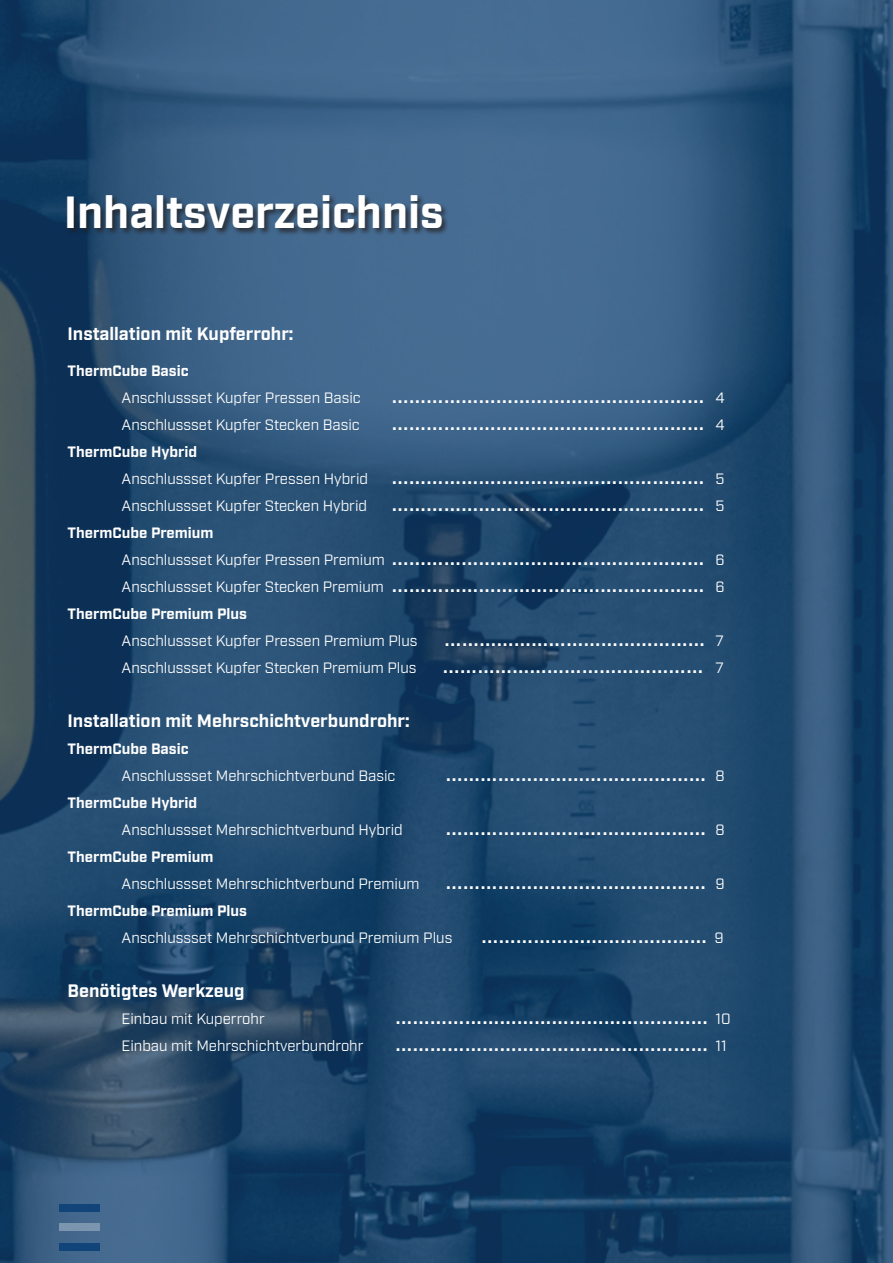
<style>
.page{position:relative;width:893px;height:1263px;background:#fff}
.page>*{position:absolute;margin:0;border:0;box-sizing:border-box;transform-origin:0 0}
.t1{font:700 45px "Industry";color:#fff}
.t2{font:27px "Industry";color:#fff}
.t3{font:700 18px "Industry";color:#fff}
.t4{font:15px "Industry";color:#fff}
.t5{font:700 15px "Industry";color:#fff}
.s1{font-size:27px}
.s2{font-size:15px}
</style>
<div class="page">
<img style="left:0;top:0;width:893px;height:1263px">
<div style="left:66px;top:194px;width:383px;height:42px;background:#231f20;opacity:.75"></div>
<div style="left:60px;top:1204px;width:40px;height:7px;background:#11457a"></div>
<div style="left:60px;top:1223px;width:40px;height:8px;background:#7b95af"></div>
<div style="left:60px;top:1244px;width:40px;height:7px;background:#11457a"></div>
<h1 class="t1" style="left:64px;top:186px;width:382px">Inhaltsverzeichnis</h1>
<p class="t3" style="left:68px;top:323px;width:227px">Installation mit Kupferrohr:</p>
<p class="t5" style="left:68px;top:362px;width:123px">ThermCube Basic</p>
<p class="t4" style="left:122px;top:389px;width:605px">Anschlussset Kupfer Pressen Basic <span class="s1">………………………………………………</span> 4</p>
<p class="t4" style="left:121px;top:416px;width:605px">Anschlussset Kupfer Stecken Basic <span class="s1">………………………………………………</span> 4</p>
<p class="t5" style="left:67px;top:443px;width:131px">ThermCube Hybrid</p>
<p class="t4" style="left:121px;top:470px;width:605px">Anschlussset Kupfer Pressen Hybrid <span class="s1">………………………………………………</span> 5</p>
<p class="t4" style="left:121px;top:497px;width:605px">Anschlussset Kupfer Stecken Hybrid <span class="s1">………………………………………………</span> 5</p>
<p class="t5" style="left:67px;top:524px;width:147px">ThermCube Premium</p>
<p class="t4" style="left:121px;top:551px;width:605px">Anschlussset Kupfer Pressen Premium <span class="s1">………………………………………………</span> 6</p>
<p class="t4" style="left:121px;top:578px;width:605px">Anschlussset Kupfer Stecken Premium <span class="s1">………………………………………………</span> 6</p>
<p class="t5" style="left:67px;top:605px;width:181px">ThermCube Premium Plus</p>
<p class="t4" style="left:121px;top:632px;width:604px">Anschlussset Kupfer Pressen Premium Plus <span class="s1">………………………………………</span> 7</p>
<p class="t4" style="left:121px;top:659px;width:604px">Anschlussset Kupfer Stecken Premium Plus <span class="s1">………………………………………</span> 7</p>
<p class="t3" style="left:68px;top:710px;width:344px">Installation mit Mehrschichtverbundrohr:</p>
<p class="t5" style="left:68px;top:740px;width:123px">ThermCube Basic</p>
<p class="t4" style="left:122px;top:767px;width:276px">Anschlussset Mehrschichtverbund Basic</p>
<h2 class="t2" style="left:446px;top:756px;width:281px">……………………………………… <span class="s2">8</span></h2>
<p class="t5" style="left:67px;top:794px;width:131px">ThermCube Hybrid</p>
<p class="t4" style="left:121px;top:821px;width:283px">Anschlussset Mehrschichtverbund Hybrid</p>
<h2 class="t2" style="left:446px;top:810px;width:281px">……………………………………… <span class="s2">8</span></h2>
<p class="t5" style="left:67px;top:848px;width:147px">ThermCube Premium</p>
<p class="t4" style="left:121px;top:875px;width:605px">Anschlussset Mehrschichtverbund Premium <span class="s1">………………………………………</span> 9</p>
<p class="t5" style="left:67px;top:902px;width:181px">ThermCube Premium Plus</p>
<p class="t4" style="left:121px;top:929px;width:604px">Anschlussset Mehrschichtverbund Premium Plus <span class="s1">…………………………………</span> 9</p>
<p class="t3" style="left:68px;top:980px;width:179px">Benötigtes Werkzeug</p>
<p class="t4" style="left:122px;top:1010px;width:145px">Einbau mit Kuperrohr</p>
<h2 class="t2" style="left:395px;top:999px;width:337px">……………………………………………… <span class="s2">10</span></h2>
<p class="t4" style="left:122px;top:1037px;width:607px">Einbau mit Mehrschichtverbundrohr <span class="s1">………………………………………………</span> 11</p>
</div>
